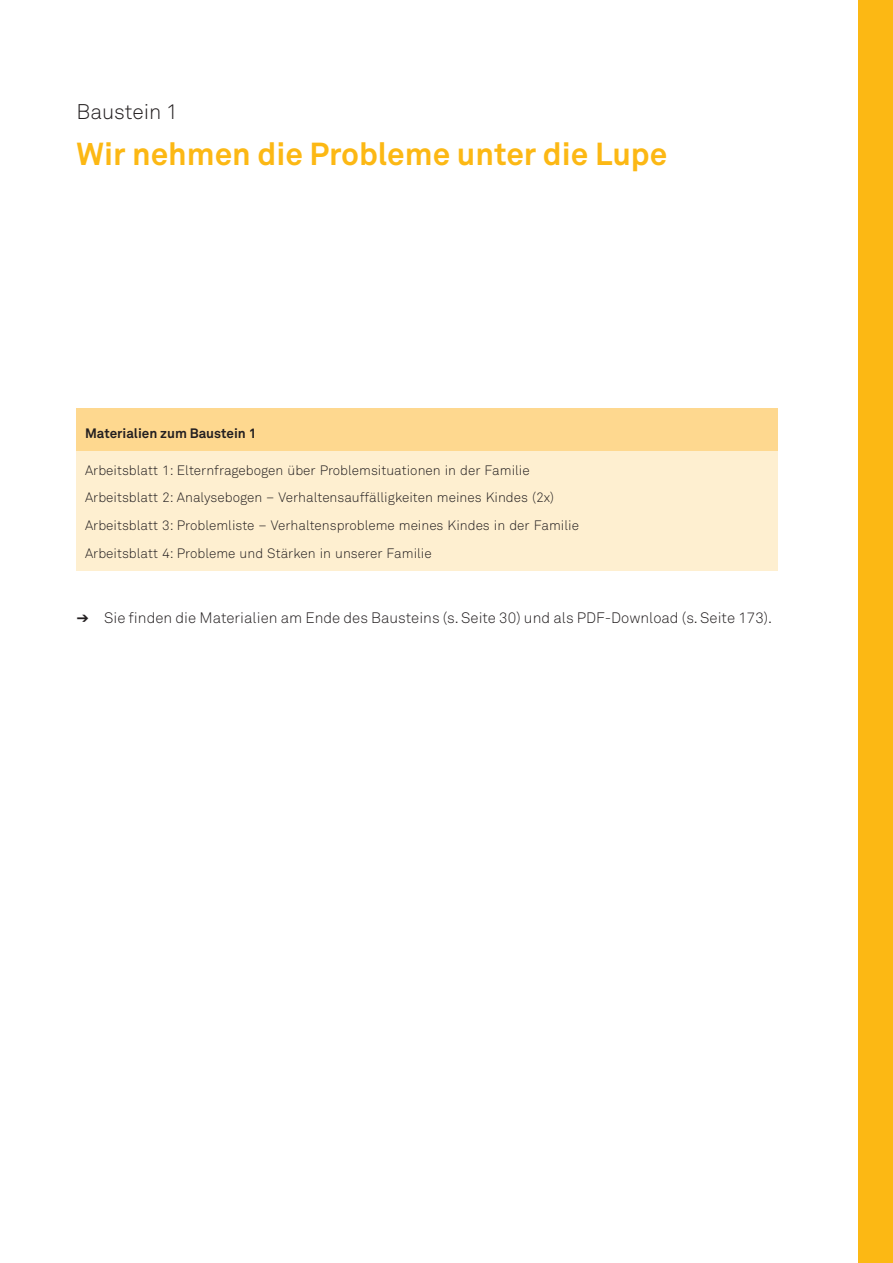
<style>
.page{position:relative;width:893px;height:1263px;background:#fff}
.page>*{position:absolute;margin:0;border:0;box-sizing:border-box;transform-origin:0 0}
.t1{font:700 31.5px "Akkurat Pro";color:#fcb814}
.t2{font:300 21px "Akkurat Pro";color:#231f20}
.t3{font:300 15px "Akkurat Pro";color:#231f20}
.t4{font:300 13.5px/27.8px "Akkurat Pro";color:#231f20}
.t5{font:700 13.5px "Akkurat Pro";color:#231f20}
.s1{font-family:"DejaVu Sans";font-weight:400}
</style>
<div class="page">
<div style="left:859px;top:0;width:34px;height:1263px;background:#fcb814"></div>
<div style="left:77px;top:409px;width:701px;height:42px;background:#fed88f"></div>
<div style="left:77px;top:451px;width:701px;height:119px;background:#feefd0"></div>
<h2 class="t2" style="left:77px;top:99px;width:103px">Baustein 1</h2>
<h1 class="t1" style="left:77px;top:134px;width:592px">Wir nehmen die Probleme unter die Lupe</h1>
<p class="t5" style="left:85px;top:425px;width:173px">Materialien zum Baustein 1</p>
<p class="t4" style="left:85px;top:456px;width:495px">Arbeitsblatt 1: Elternfragebogen über Problemsituationen in der Familie Arbeitsblatt 2: Analysebogen – Verhaltensauffälligkeiten meines Kindes (2x)<br>Arbeitsblatt 3: Problemliste – Verhaltensprobleme meines Kindes in der Familie Arbeitsblatt 4: Probleme und Stärken in unserer Familie</p>
<p class="t3" style="left:77px;top:609px;width:694px"><span class="s1">➔</span> Sie finden die Materialien am Ende des Bausteins (s. Seite 30) und als PDF-Download (s. Seite 173).</p>
</div>
